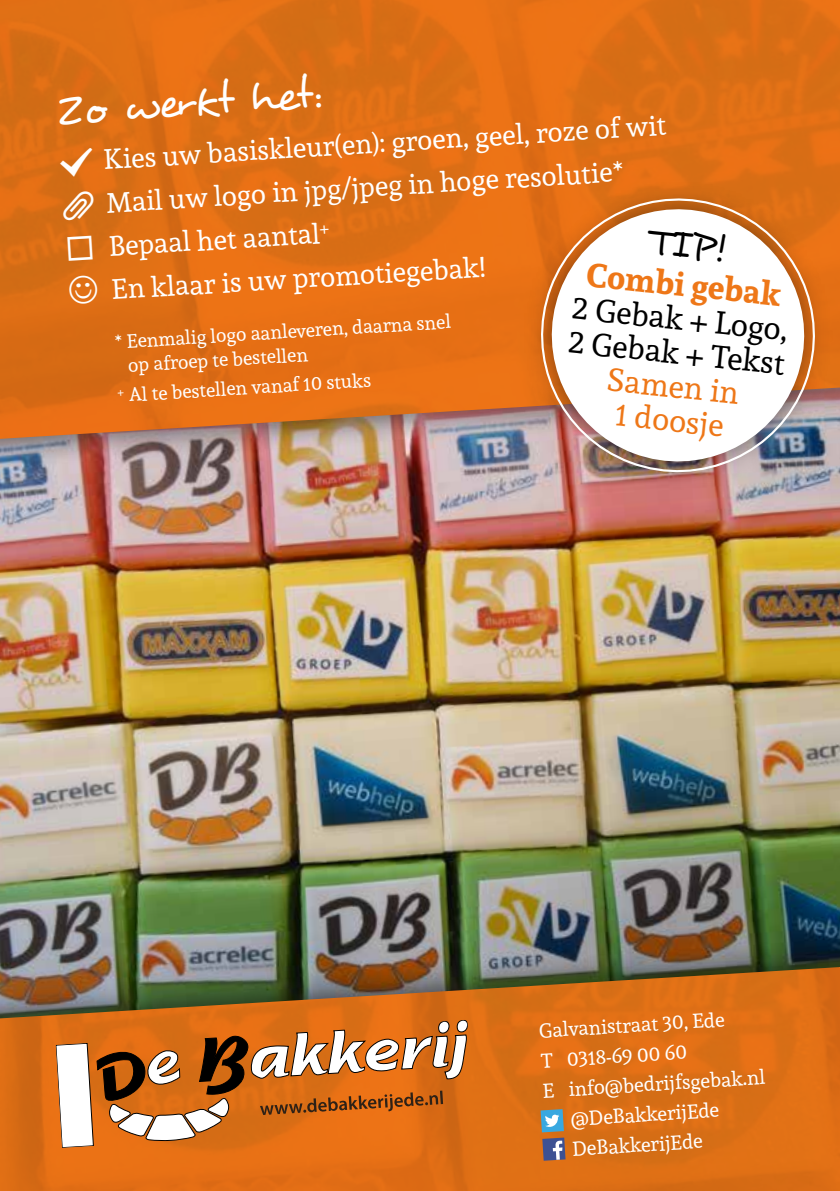
<style>
.page{position:relative;width:840px;height:1191px;background:#fff}
.page>*{position:absolute;margin:0;border:0;box-sizing:border-box;transform-origin:0 0}
.t1{font:45.2px "Desyrel";color:#fff}
.t2{font:40px "Desyrel";color:#000}
.t3{font:700 33px "Andada";color:#ee7718}
.t4{font:31.6px/34px "Andada";color:#000}
.t5{font:31.6px/34px "Andada";color:#ee7718;text-align:center}
.t6{font:27.8px/43.6px "Andada";color:#fff}
.t7{font:20px "Andada";color:#fff}
.t8{font:19.2px/24.6px "Andada";color:#fff}
</style>
<div class="page">
<img style="left:0;top:473px;width:839px;height:462px">
<div style="left:0;top:0;width:839px;height:473px;background:#000;opacity:.5"></div>
<img style="left:0;top:0;width:839px;height:439px">
<div style="left:0;top:935px;width:839px;height:256px;background:#000;opacity:.5"></div>
<img style="left:0;top:967px;width:839px;height:224px">
<svg style="left:56px;top:1019px;width:411px;height:128px"></svg>
<svg style="left:521px;top:179px;width:312px;height:310px;background:#cf7d49"></svg>
<svg style="left:533px;top:191px;width:288px;height:285px"></svg>
<svg style="left:538px;top:1104px;width:27px;height:56px;background:#8d8886"></svg>
<svg style="left:59px;top:148px;width:35px;height:29px"></svg>
<svg style="left:62px;top:191px;width:32px;height:30px"></svg>
<svg style="left:69px;top:275px;width:29px;height:29px"></svg>
<h1 class="t1" style="left:55px;top:81px;width:266px;rotate:-3deg">Zo werkt het:</h1>
<p class="t6" style="left:102px;top:135px;width:564px;rotate:-3deg">Kies uw basiskleur(en): groen, geel, roze of wit<br>Mail uw logo in jpg/jpeg in hoge resolutie*</p>
<p class="t6" style="left:108px;top:223px;width:376px;line-height:42.6px;text-indent:-44px;rotate:-3deg">◻ Bepaal het aantal<sup>+<br></sup>En klaar is uw promotiegebak!</p>
<p class="t8" style="left:126px;top:327px;width:326px;text-indent:-12px;rotate:-3deg">* Eenmalig logo aanleveren, daarna snel op afroep te bestellen</p>
<p class="t8" style="left:117px;top:382px;width:255px;rotate:-3deg"><sup>+</sup> Al te bestellen vanaf 10 stuks</p>
<h2 class="t2" style="left:652px;top:217px;width:77px;rotate:6deg">Tip!</h2>
<p class="t3" style="left:588px;top:251px;width:197px;rotate:6deg">Combi gebak</p>
<p class="t4" style="left:573px;top:290px;width:219px;rotate:6deg">2 Gebak + Logo,<br>2 Gebak + Tekst</p>
<p class="t5" style="left:608px;top:362px;width:134px;rotate:6deg">Samen in<br>1 doosje</p>
<p class="t7" style="left:538px;top:1018px;width:187px;rotate:-4deg">Galvanistraat 30, Ede</p>
<p class="t7" style="left:539px;top:1048px;width:147px;rotate:-4deg">T 0318-69 00 60</p>
<p class="t7" style="left:541px;top:1078px;width:224px;rotate:-4deg">E info@bedrijfsgebak.nl</p>
<p class="t7" style="left:569px;top:1106px;width:150px;rotate:-4deg">@DeBakkerijEde</p>
<p class="t7" style="left:571px;top:1136px;width:132px;rotate:-4deg">DeBakkerijEde</p>
</div>
